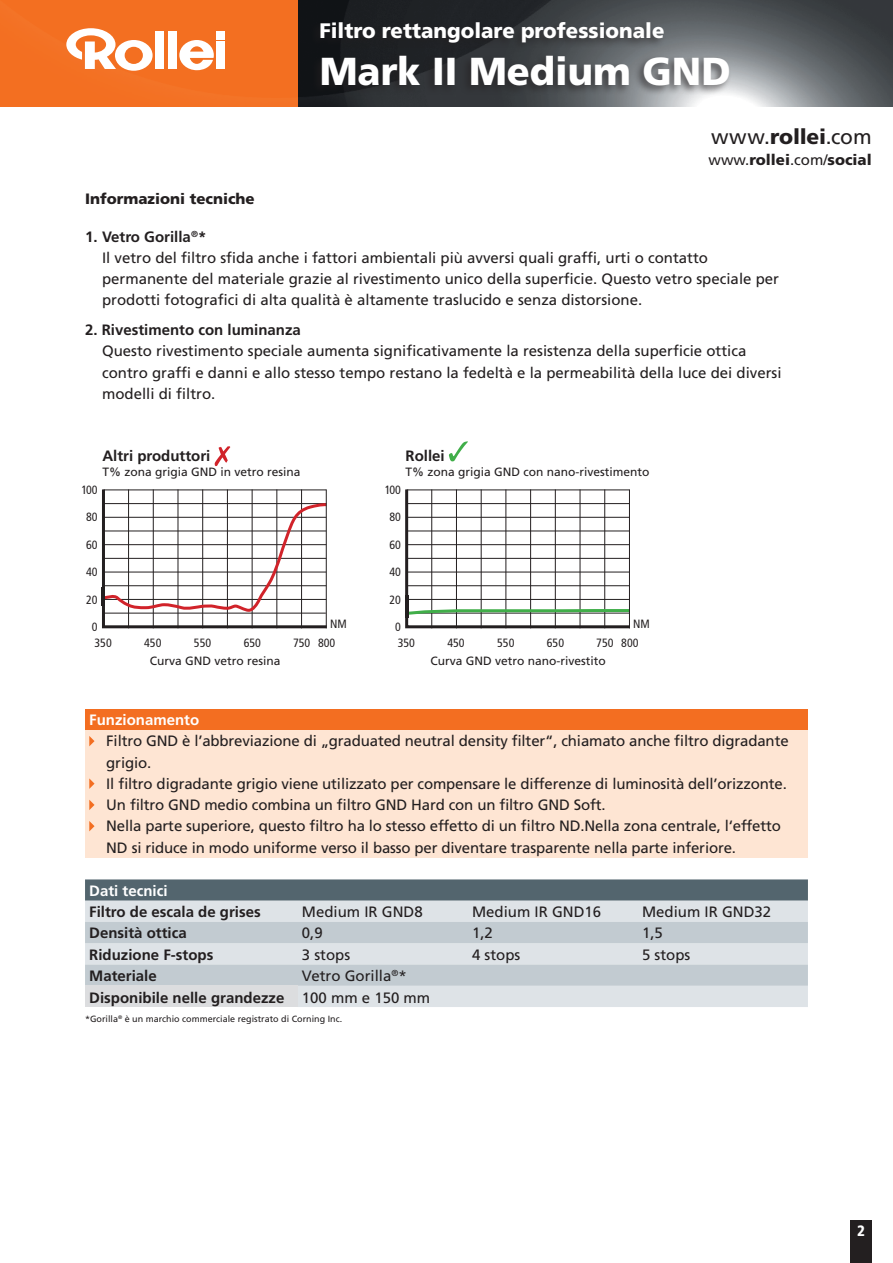
<style>
.page{position:relative;width:893px;height:1263px;background:#fff}
.page>*{position:absolute;margin:0;border:0;box-sizing:border-box;transform-origin:0 0}
.t1{font:900 39px "Frutiger LT";color:#fff}
.t2{font:900 21px "Frutiger LT";color:#fff}
.t3{font:21px "Frutiger LT";letter-spacing:.015em;color:#231f20}
._020_bold{font:15px/21.3px "Frutiger LT";color:#231f20}
._040_Top-Details{font:15px/21.3px "Frutiger LT";letter-spacing:-.01em;color:#231f20}
.t4{font:700 15px "Frutiger LT";color:#231f20}
._020_bold-2{font:900 15px "Frutiger LT";color:#231f20}
.t5{font:700 15px "Frutiger LT";color:#fff}
.t6{font:900 condensed 15px "Frutiger LT";color:#fff}
.t7{font:12px "Frutiger LT";color:#231f20}
.t8{font:condensed 12px "Frutiger LT";color:#231f20}
.t9{font:9px "Frutiger LT";color:#231f20}
.s1{font-weight:900}
.s2{font-weight:400}
.s3{font-weight:700}
</style>
<div class="page">
<img style="left:298px;top:0;width:595px;height:106px">
<div style="left:0;top:0;width:298px;height:106px;background:#f36f21"></div>
<svg style="left:179px;top:40px;width:35px;height:30px"></svg>
<div style="left:155px;top:32px;width:9px;height:37px;background:#fff"></div>
<div style="left:168px;top:32px;width:8px;height:37px;background:#fff"></div>
<div style="left:216px;top:32px;width:9px;height:8px;background:#fff"></div>
<div style="left:216px;top:41px;width:9px;height:28px;background:#fff"></div>
<svg style="left:66px;top:28px;width:87px;height:43px"></svg>
<div style="left:850px;top:1220px;width:22px;height:43px;background:#231f20"></div>
<div style="left:309px;top:19px;width:423px;height:77px;background:#231f20;opacity:.6"></div>
<svg style="left:405px;top:489px;width:225px;height:140px"></svg>
<hr style="left:629px;top:489px;width:1px;height:139px;background:#231f20">
<hr style="left:405px;top:595px;width:3px;height:22px;background:#231f20">
<svg style="left:449px;top:441px;width:19px;height:20px"></svg>
<svg style="left:101px;top:489px;width:226px;height:140px"></svg>
<hr style="left:102px;top:587px;width:3px;height:19px;background:#231f20">
<hr style="left:326px;top:489px;width:1px;height:139px;background:#231f20">
<svg style="left:215px;top:446px;width:15px;height:20px"></svg>
<svg style="left:85px;top:879px;width:723px;height:22px;background:#596b73"></svg>
<div style="left:85px;top:901px;width:723px;height:106px;background:#dee3e7"></div>
<svg style="left:85px;top:922px;width:723px;height:64px;background:#cbd3d8"></svg>
<div style="left:85px;top:986px;width:213px;height:21px;background:#dcdddf"></div>
<div style="left:85px;top:709px;width:723px;height:22px;background:#f36e21"></div>
<div style="left:85px;top:731px;width:723px;height:127px;background:#fee5d3"></div>
<svg style="left:89px;top:736px;width:6px;height:10px"></svg>
<svg style="left:89px;top:778px;width:6px;height:11px"></svg>
<svg style="left:89px;top:800px;width:6px;height:10px"></svg>
<svg style="left:89px;top:821px;width:6px;height:10px"></svg>
<p class="t2" style="left:319px;top:18px;width:347px">Filtro rettangolare professionale</p>
<p class="t1" style="left:320px;top:48px;width:413px">Mark II Medium GND</p>
<p class="_020_bold-2" style="left:85px;top:190px;width:171px">Informazioni tecniche</p>
<p class="t3" style="left:711px;top:125px;width:162px">www.<span class="s1">rollei</span>.com</p>
<p class="_020_bold-2" style="left:709px;top:151px;width:165px"><span class="s2">www.</span>rollei<span class="s2">.com/</span>social</p>
<p class="_020_bold" style="left:102px;top:226px;width:678px;text-indent:-17px"><span class="s3">1. Vetro Gorilla</span><sup>®</sup><span class="s3">*<br></span>Il vetro del filtro sfida anche i fattori ambientali più avversi quali graffi, urti o contatto permanente del materiale grazie al rivestimento unico della superficie. Questo vetro speciale per prodotti fotografici di alta qualità è altamente traslucido e senza distorsione.</p>
<p class="_020_bold" style="left:102px;top:319px;width:681px;text-indent:-17px"><span class="s3">2. Rivestimento con luminanza<br></span>Questo rivestimento speciale aumenta significativamente la resistenza della superficie ottica contro graffi e danni e allo stesso tempo restano la fedeltà e la permeabilità della luce dei diversi modelli di filtro.</p>
<p class="t4" style="left:102px;top:447px;width:110px">Altri produttori</p>
<p class="t7" style="left:102px;top:465px;width:200px">T% zona grigia GND in vetro resina</p>
<p class="t4" style="left:406px;top:447px;width:41px">Rollei</p>
<p class="t7" style="left:406px;top:465px;width:246px">T% zona grigia GND con nano-rivestimento</p>
<p class="t8" style="left:82px;top:483px;width:18px">100</p>
<p class="t8" style="left:385px;top:483px;width:18px">100</p>
<p class="t8" style="left:86px;top:510px;width:13px">80</p>
<p class="t8" style="left:86px;top:538px;width:13px">60</p>
<p class="t8" style="left:86px;top:565px;width:13px">40</p>
<p class="t8" style="left:86px;top:592px;width:13px">20</p>
<p class="t8" style="left:92px;top:620px;width:7px">0</p>
<p class="t8" style="left:330px;top:617px;width:18px">NM</p>
<p class="t7" style="left:150px;top:654px;width:132px">Curva GND vetro resina</p>
<p class="t8" style="left:94px;top:636px;width:19px">350</p>
<p class="t8" style="left:144px;top:636px;width:19px">450</p>
<p class="t8" style="left:194px;top:636px;width:19px">550</p>
<p class="t8" style="left:244px;top:636px;width:19px">650</p>
<p class="t8" style="left:293px;top:636px;width:19px">750</p>
<p class="t8" style="left:318px;top:636px;width:19px">800</p>
<p class="t8" style="left:389px;top:510px;width:13px">80</p>
<p class="t8" style="left:389px;top:538px;width:13px">60</p>
<p class="t8" style="left:389px;top:565px;width:13px">40</p>
<p class="t8" style="left:389px;top:592px;width:13px">20</p>
<p class="t8" style="left:395px;top:620px;width:7px">0</p>
<p class="t8" style="left:633px;top:617px;width:18px">NM</p>
<p class="t8" style="left:398px;top:636px;width:19px">350</p>
<p class="t8" style="left:447px;top:636px;width:19px">450</p>
<p class="t8" style="left:497px;top:636px;width:19px">550</p>
<p class="t8" style="left:547px;top:636px;width:19px">650</p>
<p class="t8" style="left:596px;top:636px;width:19px">750</p>
<p class="t8" style="left:621px;top:636px;width:19px">800</p>
<p class="t7" style="left:431px;top:654px;width:177px">Curva GND vetro nano-rivestito</p>
<p class="t5" style="left:89px;top:711px;width:112px">Funzionamento</p>
<p class="_040_Top-Details" style="left:106px;top:730px;width:684px">Filtro GND è l’abbreviazione di „graduated neutral density filter“, chiamato anche filtro digradante grigio.</p>
<p class="_040_Top-Details" style="left:106px;top:773px;width:682px">Il filtro digradante grigio viene utilizzato per compensare le differenze di luminosità dell’orizzonte.</p>
<p class="_040_Top-Details" style="left:106px;top:794px;width:501px">Un filtro GND medio combina un filtro GND Hard con un filtro GND Soft.</p>
<p class="_040_Top-Details" style="left:106px;top:816px;width:676px">Nella parte superiore, questo filtro ha lo stesso effetto di un filtro ND.Nella zona centrale, l‘effetto<br>ND si riduce in modo uniforme verso il basso per diventare trasparente nella parte inferiore.</p>
<p class="t5" style="left:89px;top:882px;width:80px">Dati tecnici</p>
<p class="t4" style="left:89px;top:903px;width:173px">Filtro de escala de grises</p>
<p class="_020_bold" style="left:302px;top:901px;width:122px">Medium IR GND8</p>
<p class="_020_bold" style="left:472px;top:901px;width:131px">Medium IR GND16</p>
<p class="_020_bold" style="left:642px;top:901px;width:131px">Medium IR GND32</p>
<p class="t4" style="left:89px;top:924px;width:99px">Densità ottica</p>
<p class="_020_bold" style="left:302px;top:922px;width:22px">0,9</p>
<p class="_020_bold" style="left:472px;top:922px;width:22px">1,2</p>
<p class="_020_bold" style="left:642px;top:922px;width:22px">1,5</p>
<p class="t4" style="left:89px;top:945px;width:126px">Riduzione F-stops</p>
<p class="_020_bold" style="left:302px;top:944px;width:50px">3 stops</p>
<p class="_020_bold" style="left:472px;top:944px;width:50px">4 stops</p>
<p class="_020_bold" style="left:642px;top:944px;width:50px">5 stops</p>
<p class="t4" style="left:89px;top:967px;width:69px">Materiale</p>
<p class="_020_bold" style="left:302px;top:965px;width:106px">Vetro Gorilla<sup>®</sup>*</p>
<p class="t4" style="left:89px;top:988px;width:197px">Disponibile nelle grandezze</p>
<p class="_020_bold" style="left:302px;top:987px;width:130px">100 mm e 150 mm</p>
<p class="t9" style="left:85px;top:1014px;width:259px">*Gorilla<sup>®</sup> è un marchio commerciale registrato di Corning Inc.</p>
<p class="t6" style="left:857px;top:1222px;width:9px">2</p>
</div>
